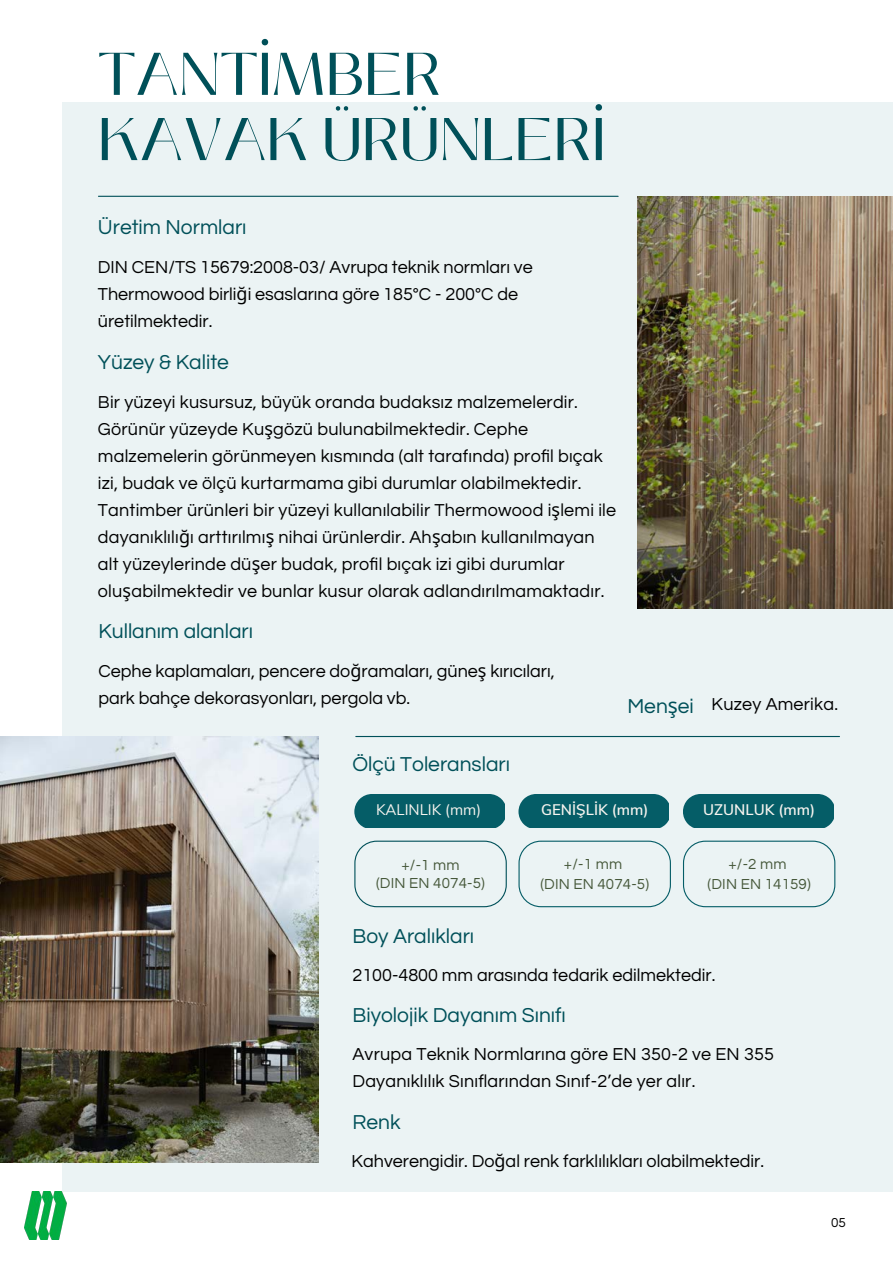
<style>
.page{position:relative;width:893px;height:1264px;background:#fff}
.page>*{position:absolute;margin:0;border:0;box-sizing:border-box;transform-origin:0 0}
.t1{font:60px/65.2px "Black Mango";color:#005059}
.t2{font:21px "Questrial";color:#005059}
.t3{font:18px/27px "Questrial";letter-spacing:.01em;color:#000}
.t4{font:15.15px/20.2px "Questrial";letter-spacing:.01em;color:#46583a;text-align:center}
.t5{font:600 15px "Muli";color:#f7f4ef}
.t6{font:15px "Muli";color:#f7f4ef}
.t7{font:13.5px "Questrial";color:#000}
.s1{font-family:"Noto Sans"}
.s2{font-size:21px;color:#005059}
.s3{font-family:"Noto Sans";font-size:21px;color:#005059}
</style>
<div class="page">
<div style="left:62px;top:102px;width:830px;height:1089px;background:#ebf3f4"></div>
<img style="left:0;top:736px;width:318px;height:426px">
<hr style="left:356px;top:736px;width:483px;height:1px;background:#005059">
<img style="left:637px;top:197px;width:255px;height:411px">
<hr style="left:98px;top:196px;width:520px;height:1px;background:#005059">
<svg style="left:354px;top:840px;width:152px;height:67px"></svg>
<svg style="left:518px;top:840px;width:153px;height:67px"></svg>
<div style="left:354px;top:794px;width:151px;height:33px;background:#055d67"></div>
<div style="left:518px;top:794px;width:151px;height:33px;background:#055d67"></div>
<svg style="left:683px;top:840px;width:152px;height:67px"></svg>
<div style="left:683px;top:794px;width:150px;height:33px;background:#055d67"></div>
<img style="left:25px;top:1191px;width:45px;height:48px">
<h1 class="t1" style="left:98px;top:42px;width:509px">TANTİMBER<br>KAVAK ÜRÜNLERİ</h1>
<p class="t2" style="left:98px;top:217px;width:150px">Üretim Normları</p>
<p class="t3" style="left:98px;top:254px;width:436px">DIN CEN/TS 15679:2008-03/ Avrupa teknik normları ve<br>Thermowood birli<span class="s1">ğ</span>i esaslarına göre 185°C - 200°C de üretilmektedir.</p>
<p class="t2" style="left:98px;top:351px;width:132px">Yüzey &amp; Kalite</p>
<p class="t3" style="left:98px;top:389px;width:519px">Bir yüzeyi kusursuz, büyük oranda budaksız malzemelerdir.<br>Görünür yüzeyde Ku<span class="s1">ş</span>gözü bulunabilmektedir. Cephe malzemelerin görünmeyen kısmında (alt tarafında) profil bıçak izi, budak ve ölçü kurtarmama gibi durumlar olabilmektedir.<br>Tantimber ürünleri bir yüzeyi kullanılabilir Thermowood i<span class="s1">ş</span>lemi ile dayanıklılı<span class="s1">ğ</span>ı arttırılmı<span class="s1">ş</span> nihai ürünlerdir. Ah<span class="s1">ş</span>abın kullanılmayan alt yüzeylerinde dü<span class="s1">ş</span>er budak, profil bıçak izi gibi durumlar olu<span class="s1">ş</span>abilmektedir ve bunlar kusur olarak adlandırılmamaktadır.</p>
<p class="t2" style="left:98px;top:621px;width:156px">Kullanım alanları</p>
<p class="t3" style="left:98px;top:658px;width:458px">Cephe kaplamaları, pencere do<span class="s1">ğ</span>ramaları, güne<span class="s1">ş</span> kırıcıları, park bahçe dekorasyonları, pergola vb.</p>
<p class="t3" style="left:627px;top:691px;width:212px"><span class="s2">Men</span><span class="s3">ş</span><span class="s2">ei</span> Kuzey Amerika.</p>
<p class="t2" style="left:352px;top:754px;width:159px">Ölçü Toleransları</p>
<p class="t6" style="left:376px;top:800px;width:106px">KALINLIK (mm)</p>
<p class="t5" style="left:541px;top:800px;width:109px">GENİŞLİK (mm)</p>
<p class="t4" style="left:376px;top:856px;width:110px;line-height:18px">+/-1 mm<br>(DIN EN 4074-5)</p>
<p class="t4" style="left:540px;top:854px;width:110px">+/-1 mm<br>(DIN EN 4074-5)</p>
<p class="t5" style="left:703px;top:800px;width:113px">UZUNLUK (mm)</p>
<p class="t4" style="left:707px;top:854px;width:105px">+/-2 mm<br>(DIN EN 14159)</p>
<p class="t2" style="left:352px;top:925px;width:123px">Boy Aralıkları</p>
<p class="t3" style="left:352px;top:961px;width:364px">2100-4800 mm arasında tedarik edilmektedir.</p>
<p class="t2" style="left:352px;top:1005px;width:215px">Biyolojik Dayanım Sınıfı</p>
<p class="t3" style="left:352px;top:1041px;width:423px">Avrupa Teknik Normlarına göre EN 350-2 ve EN 355<br>Dayanıklılık Sınıflarından Sınıf-2’de yer alır.</p>
<p class="t2" style="left:352px;top:1111px;width:50px">Renk</p>
<p class="t3" style="left:351px;top:1147px;width:414px">Kahverengidir. Do<span class="s1">ğ</span>al renk farklılıkları olabilmektedir.</p>
<p class="t7" style="left:831px;top:1215px;width:16px">05</p>
</div>
